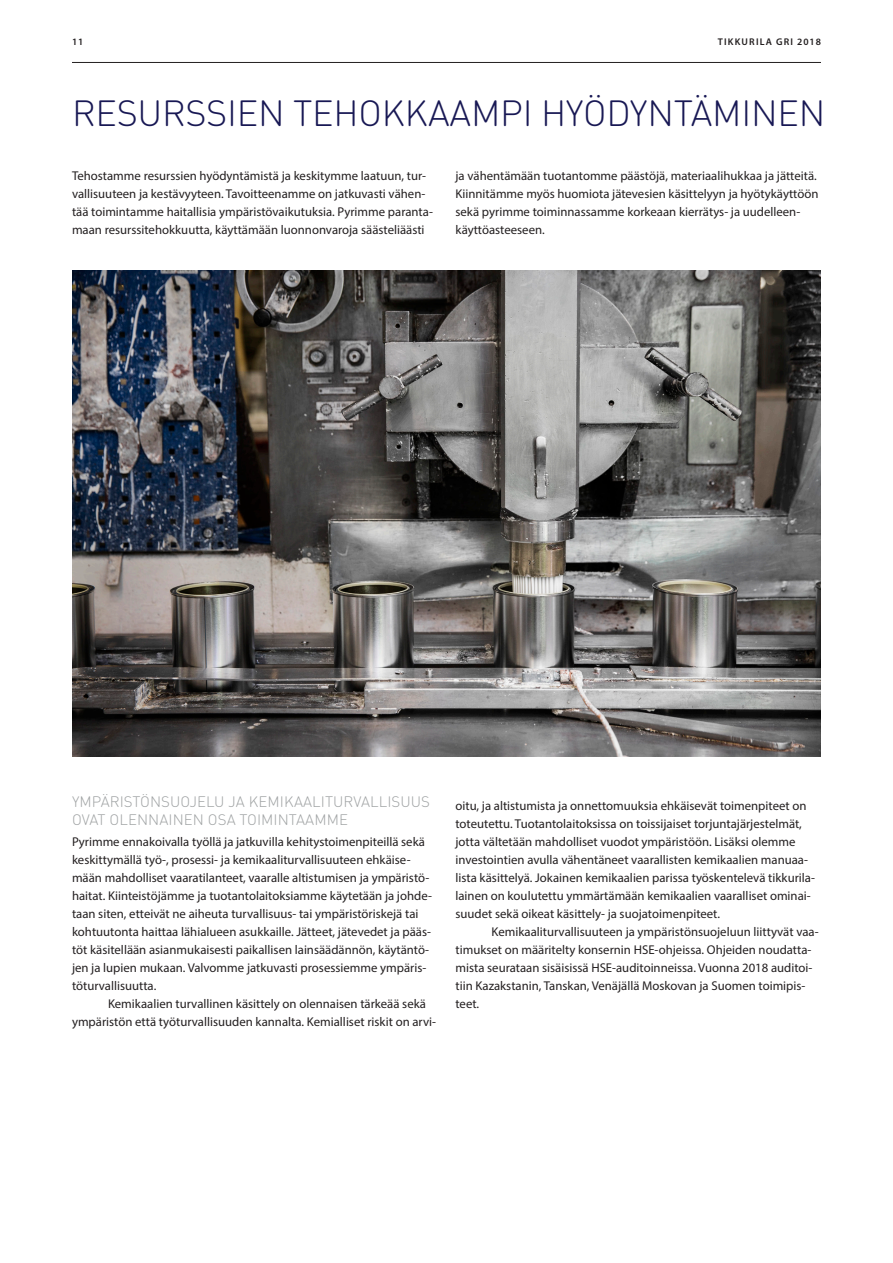
<style>
.page{position:relative;width:893px;height:1263px;background:#fff}
.page>*{position:absolute;margin:0;border:0;box-sizing:border-box;transform-origin:0 0}
.t1{font:300 36px "DIN Round OT";letter-spacing:-.005em;color:#181854}
.t2{font:300 15px/18px "DIN Round OT";letter-spacing:.005em;color:#9fa2a3}
.t3{font:12.75px/18px "Myriad Pro";color:#231f20}
.t4{font:600 9.75px "Myriad Pro";letter-spacing:.12em;color:#231f20}
</style>
<div class="page">
<img style="left:72px;top:270px;width:749px;height:486px">
<hr style="left:72px;top:62px;width:749px;height:1px;background:#231f20">
<p class="t4" style="left:72px;top:35px;width:13px">11</p>
<p class="t4" style="left:718px;top:35px;width:105px">TIKKURILA GRI 2018</p>
<h1 class="t1" style="left:72px;top:91px;width:755px">RESURSSIEN TEHOKKAAMPI HYÖDYNTÄMINEN</h1>
<p class="t3" style="left:72px;top:167px;width:362px">Tehostamme resurssien hyödyntämistä ja keskitymme laatuun, tur&shy;vallisuuteen ja kestävyyteen. Tavoitteenamme on jatkuvasti vähen&shy;tää toimintamme haitallisia ympäristövaikutuksia. Pyrimme paranta&shy;maan resurssitehokkuutta, käyttämään luonnonvaroja säästeliäästi</p>
<p class="t3" style="left:455px;top:167px;width:364px">ja vähentämään tuotantomme päästöjä, materiaalihukkaa ja jätteitä.<br>Kiinnitämme myös huomiota jätevesien käsittelyyn ja hyötykäyttöön sekä pyrimme toiminnassamme korkeaan kierrätys- ja uudelleen&shy;käyttöasteeseen.</p>
<p class="t2" style="left:72px;top:792px;width:360px">YMPÄRISTÖNSUOJELU JA KEMIKAALITURVALLISUUS<br>OVAT OLENNAINEN OSA TOIMINTAAMME</p>
<p class="t3" style="left:72px;top:833px;width:361px">Pyrimme ennakoivalla työllä ja jatkuvilla kehitystoimenpiteillä sekä keskittymällä työ-, prosessi- ja kemikaaliturvallisuuteen ehkäise&shy;mään mahdolliset vaaratilanteet, vaaralle altistumisen ja ympäristö&shy;haitat. Kiinteistöjämme ja tuotantolaitoksiamme käytetään ja johde&shy;taan siten, etteivät ne aiheuta turvallisuus- tai ympäristöriskejä tai kohtuutonta haittaa lähialueen asukkaille. Jätteet, jätevedet ja pääs&shy;töt käsitellään asianmukaisesti paikallisen lainsäädännön, käytäntö&shy;jen ja lupien mukaan. Valvomme jatkuvasti prosessiemme ympäris&shy;töturvallisuutta.</p>
<p class="t3" style="left:72px;top:995px;width:366px;text-indent:36px">Kemikaalien turvallinen käsittely on olennaisen tärkeää sekä ympäristön että työturvallisuuden kannalta. Kemialliset riskit on arvi-</p>
<p class="t3" style="left:455px;top:797px;width:361px">oitu, ja altistumista ja onnettomuuksia ehkäisevät toimenpiteet on toteutettu. Tuotantolaitoksissa on toissijaiset torjuntajärjestelmät, jotta vältetään mahdolliset vuodot ympäristöön. Lisäksi olemme investointien avulla vähentäneet vaarallisten kemikaalien manuaa&shy;lista käsittelyä. Jokainen kemikaalien parissa työskentelevä tikkurila&shy;lainen on koulutettu ymmärtämään kemikaalien vaaralliset ominai&shy;suudet sekä oikeat käsittely- ja suojatoimenpiteet.</p>
<p class="t3" style="left:455px;top:923px;width:365px;text-indent:36px">Kemikaaliturvallisuuteen ja ympäristönsuojeluun liittyvät vaa&shy;timukset on määritelty konsernin HSE-ohjeissa. Ohjeiden noudatta&shy;mista seurataan sisäisissä HSE-auditoinneissa. Vuonna 2018 auditoi&shy;tiin Kazakstanin, Tanskan, Venäjällä Moskovan ja Suomen toimipis&shy;teet.</p>
</div>
